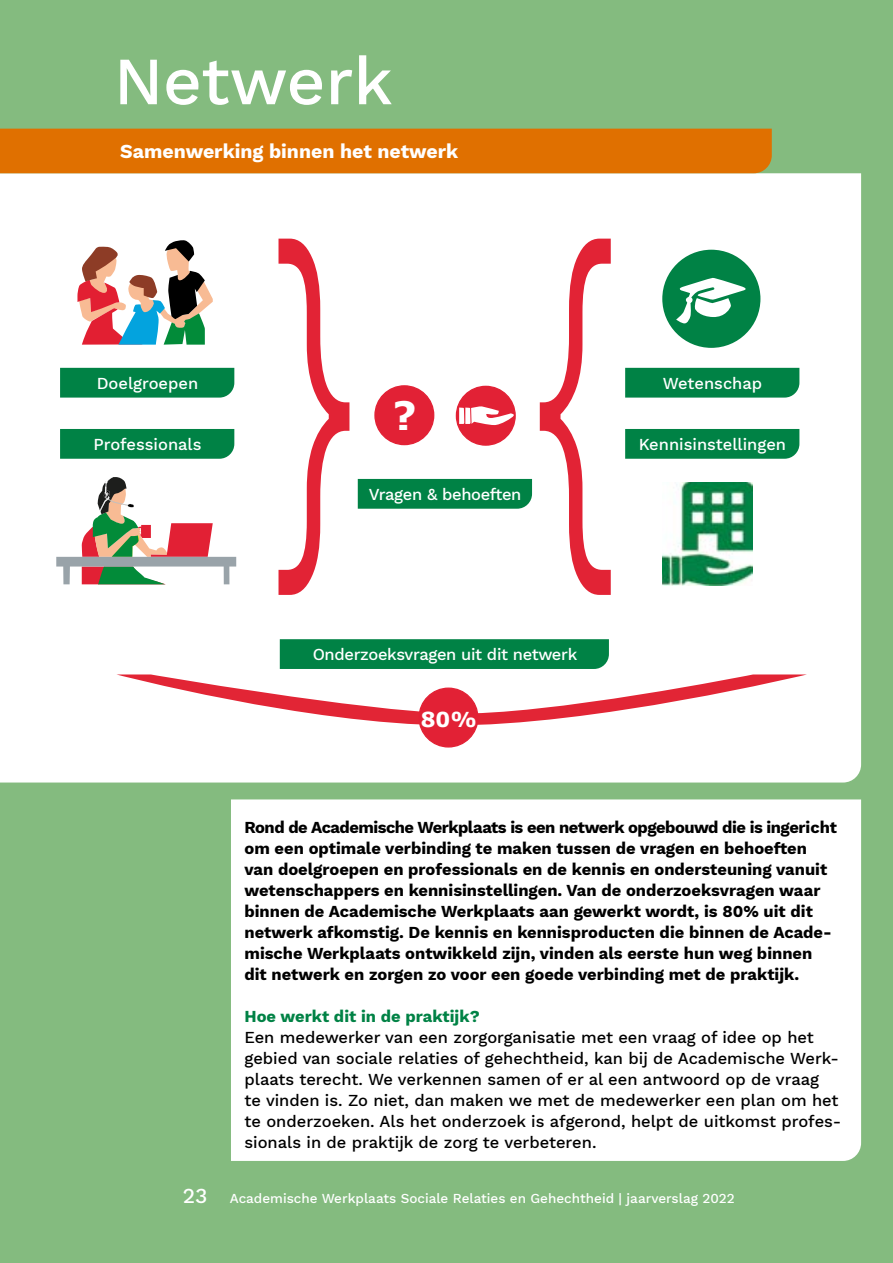
<style>
.page{position:relative;width:893px;height:1263px;background:#84bb7f}
.page>*{position:absolute;margin:0;border:0;box-sizing:border-box;transform-origin:0 0}
.t1{font:374.7px "Verdana";color:#e22335;scale:.41 1}
.H2_-_hoofdkop_artike{font:500 67.5px "Work Sans";letter-spacing:-.005em;color:#fff}
.t2{font:700 39.45px "Verdana";color:#fff}
.t3{font:700 20.85px "Verdana";color:#fff}
.H5_-_subkop_infograp{font:700 19.5px "Work Sans";color:#fff}
.t4{font:700 16.5px/21px "Work Sans";color:#000}
.t5{font:500 16.5px/21px "Work Sans";color:#000}
.t6{font:500 16.5px "Work Sans";letter-spacing:-.01em;color:#fff}
.t7{font:700 16.5px "Work Sans";color:#008245}
.t8{font:500 13.5px "Work Sans";color:#fff}
.s1{font-size:21px}
</style>
<div class="page">
<div style="left:0;top:173px;width:861px;height:609px;background:#fff"></div>
<div style="left:0;top:129px;width:772px;height:44px;background:#e07000"></div>
<div style="left:231px;top:799px;width:630px;height:362px;background:#fff"></div>
<svg style="left:77px;top:240px;width:136px;height:105px;background:#b5a5a0"></svg>
<img style="left:662px;top:482px;width:91px;height:103px">
<svg style="left:56px;top:477px;width:180px;height:107px;background:#d2c7bf"></svg>
<svg style="left:374px;top:385px;width:60px;height:60px;background:#e85160"></svg>
<svg style="left:456px;top:386px;width:60px;height:60px;background:#ed7884"></svg>
<div style="left:662px;top:250px;width:98px;height:98px;background:#008245;border-radius:50%"></div>
<svg style="left:676px;top:278px;width:70px;height:45px"></svg>
<div style="left:60px;top:368px;width:174px;height:30px;background:#008245"></div>
<div style="left:60px;top:429px;width:174px;height:30px;background:#008245"></div>
<div style="left:625px;top:368px;width:174px;height:30px;background:#008245"></div>
<div style="left:625px;top:429px;width:174px;height:30px;background:#008245"></div>
<div style="left:358px;top:479px;width:174px;height:30px;background:#008245"></div>
<svg style="left:116px;top:639px;width:691px;height:108px;background:#d9d1cb"></svg>
<div style="left:540px;top:239px;width:71px;height:355px;background:#fff"></div>
<p class="H2_-_hoofdkop_artike" style="left:114px;top:30px;width:281px">Netwerk</p>
<p class="H5_-_subkop_infograp" style="left:120px;top:137px;width:340px">Samenwerking binnen het netwerk</p>
<p class="t6" style="left:97px;top:370px;width:103px">Doelgroepen</p>
<p class="t6" style="left:93px;top:432px;width:110px">Professionals</p>
<p class="t1" style="left:264px;top:130px;width:241px">}</p>
<p class="t2" style="left:393px;top:388px;width:26px">?</p>
<p class="t6" style="left:369px;top:482px;width:154px">Vragen &amp; behoeften</p>
<p class="t6" style="left:313px;top:642px;width:266px">Onderzoeksvragen uit dit netwerk</p>
<p class="t3" style="left:421px;top:705px;width:58px">80%</p>
<p class="t6" style="left:663px;top:370px;width:101px">Wetenschap</p>
<p class="t6" style="left:639px;top:432px;width:149px">Kennisinstellingen</p>
<p class="t4" style="left:244px;top:816px;width:594px">Rond de Academische Werkplaats is een netwerk opgebouwd die is ingericht om een optimale verbinding te maken tussen de vragen en behoeften van doelgroepen en professionals en de kennis en ondersteuning vanuit wetenschappers en kennisinstellingen. Van de onderzoeksvragen waar binnen de Academische Werkplaats aan gewerkt wordt, is 80% uit dit netwerk afkomstig. De kennis en kennisproducten die binnen de Acade&shy;mische Werkplaats ontwikkeld zijn, vinden als eerste hun weg binnen</p>
<p class="t4" style="left:244px;top:963px;width:556px">dit netwerk en zorgen zo voor een goede verbinding met de praktijk.</p>
<p class="t7" style="left:244px;top:1004px;width:237px">Hoe werkt dit in de praktijk?</p>
<p class="t5" style="left:244px;top:1026px;width:596px">Een medewerker van een zorgorganisatie met een vraag of idee op het gebied van sociale relaties of gehechtheid, kan bij de Academische Werk&shy;plaats terecht. We verkennen samen of er al een antwoord op de vraag</p>
<p class="t5" style="left:244px;top:1089px;width:598px">te vinden is. Zo niet, dan maken we met de medewerker een plan om het te onderzoeken. Als het onderzoek is afgerond, helpt de uitkomst profes&shy;sionals in de praktijk de zorg te verbeteren.</p>
<p class="t8" style="left:183px;top:1188px;width:553px"><span class="s1">23</span> Academische Werkplaats Sociale Relaties en Gehechtheid | jaarverslag 2022</p>
</div>
